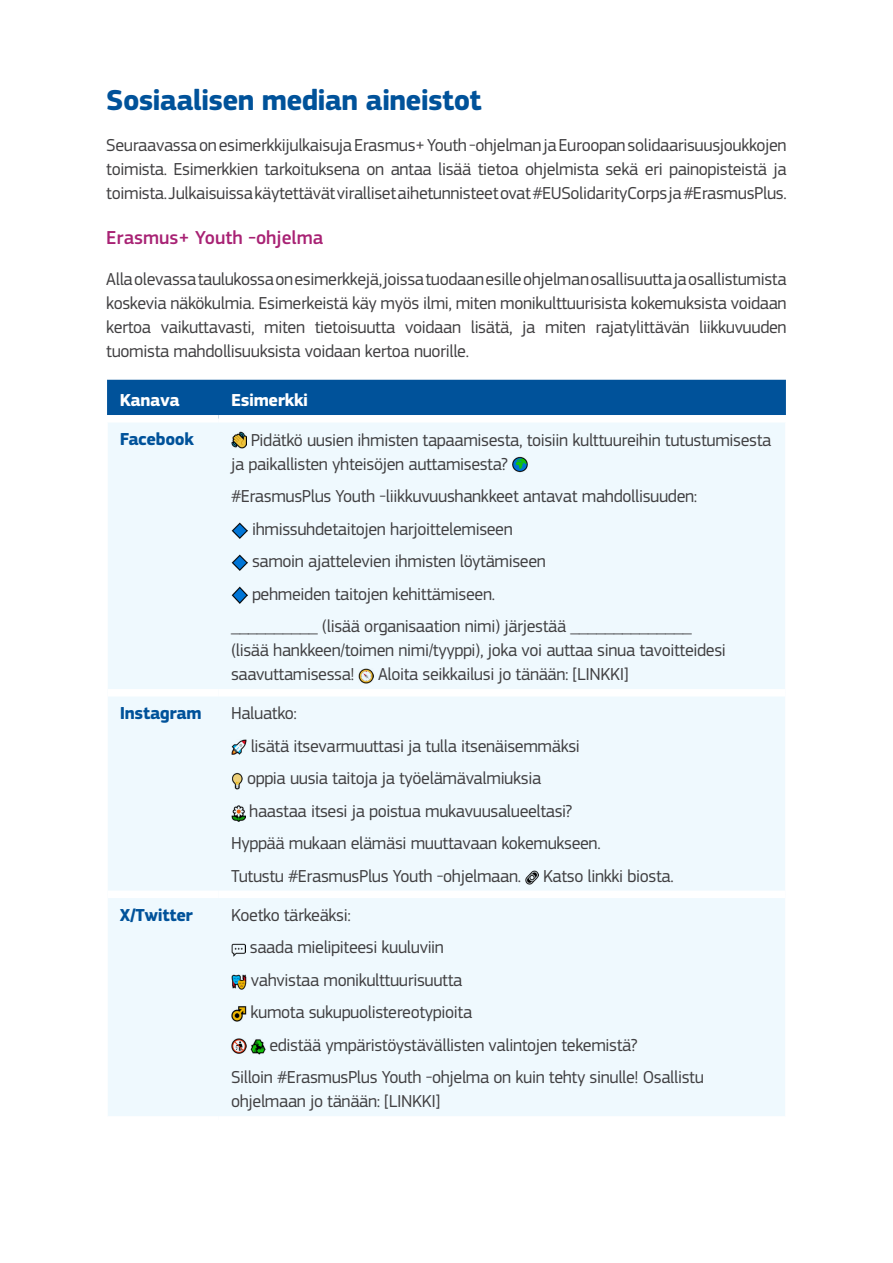
<style>
.page{position:relative;width:893px;height:1263px;background:#fff}
.page>*{position:absolute;margin:0;border:0;box-sizing:border-box;transform-origin:0 0}
.Heading_Preface__H1{font:700 30px "EC Square Sans Pro";letter-spacing:-.025em;color:#00529a}
.Heading_Purple__H2{font:500 19.5px "EC Square Sans Pro";color:#a82274}
.Body_Copy_Normal_80__Black__P{font:18px/24px "EC Square Sans Pro";letter-spacing:-.02em;color:#414042}
.Table_section_heading{font:700 18px "EC Square Sans Pro";letter-spacing:-.02em;color:#00529a}
.Table_heading{font:700 18px "EC Square Sans Pro";letter-spacing:-.02em;color:#fff}
</style>
<div class="page">
<div style="left:107px;top:380px;width:679px;height:35px;background:#00529a"></div>
<div style="left:108px;top:423px;width:677px;height:693px;background:#eff9fe"></div>
<div style="left:108px;top:689px;width:110px;height:7px;background:#fff"></div>
<div style="left:218px;top:689px;width:567px;height:7px;background:#fff"></div>
<div style="left:108px;top:891px;width:110px;height:7px;background:#fff"></div>
<div style="left:218px;top:891px;width:567px;height:7px;background:#fff"></div>
<img style="left:231px;top:431px;width:16px;height:18px">
<img style="left:512px;top:457px;width:16px;height:16px">
<img style="left:231px;top:522px;width:17px;height:17px">
<img style="left:231px;top:554px;width:17px;height:17px">
<img style="left:231px;top:587px;width:17px;height:17px">
<img style="left:359px;top:668px;width:15px;height:16px">
<img style="left:231px;top:740px;width:16px;height:15px">
<img style="left:231px;top:772px;width:12px;height:17px">
<img style="left:231px;top:805px;width:14px;height:16px">
<img style="left:525px;top:870px;width:14px;height:14px">
<img style="left:231px;top:943px;width:15px;height:14px">
<img style="left:231px;top:974px;width:16px;height:15px">
<img style="left:231px;top:1006px;width:15px;height:15px">
<img style="left:231px;top:1039px;width:15px;height:15px">
<img style="left:250px;top:1038px;width:15px;height:16px">
<h1 class="Heading_Preface__H1" style="left:106px;top:82px;width:377px">Sosiaalisen median aineistot</h1>
<p class="Body_Copy_Normal_80__Black__P" style="left:106px;top:133px;width:682px;text-align:justify">Seuraavassa on esimerkkijulkaisuja Erasmus+ Youth -ohjelman ja Euroopan solidaarisuusjoukkojen toimista. Esimerkkien tarkoituksena on antaa lisää tietoa ohjelmista sekä eri painopisteistä ja toimista. Julkaisuissa käytettävät viralliset aihetunnisteet ovat #EUSolidarityCorps ja #ErasmusPlus.</p>
<h2 class="Heading_Purple__H2" style="left:106px;top:226px;width:219px">Erasmus+ Youth -ohjelma</h2>
<p class="Body_Copy_Normal_80__Black__P" style="left:106px;top:267px;width:682px;text-align:justify">Alla olevassa taulukossa on esimerkkejä, joissa tuodaan esille ohjelman osallisuutta ja osallistumista koskevia näkökulmia. Esimerkeistä käy myös ilmi, miten monikulttuurisista kokemuksista voidaan kertoa vaikuttavasti, miten tietoisuutta voidaan lisätä, ja miten rajatylittävän liikkuvuuden tuomista mahdollisuuksista voidaan kertoa nuorille.</p>
<p class="Table_heading" style="left:120px;top:389px;width:62px">Kanava</p>
<p class="Table_heading" style="left:231px;top:389px;width:79px">Esimerkki</p>
<p class="Table_section_heading" style="left:120px;top:428px;width:76px">Facebook</p>
<p class="Body_Copy_Normal_80__Black__P" style="left:231px;top:428px;width:542px;text-indent:20px">Pidätkö uusien ihmisten tapaamisesta, toisiin kulttuureihin tutustumisesta ja paikallisten yhteisöjen auttamisesta?</p>
<p class="Body_Copy_Normal_80__Black__P" style="left:231px;top:484px;width:468px">#ErasmusPlus Youth -liikkuvuushankkeet antavat mahdollisuuden:</p>
<p class="Body_Copy_Normal_80__Black__P" style="left:252px;top:517px;width:262px">ihmissuhdetaitojen harjoittelemiseen</p>
<p class="Body_Copy_Normal_80__Black__P" style="left:252px;top:549px;width:295px">samoin ajattelevien ihmisten löytämiseen</p>
<p class="Body_Copy_Normal_80__Black__P" style="left:252px;top:582px;width:245px">pehmeiden taitojen kehittämiseen.</p>
<p class="Body_Copy_Normal_80__Black__P" style="left:231px;top:614px;width:496px">__________ (lisää organisaation nimi) järjestää ______________ (lisää hankkeen/toimen nimi/tyyppi), joka voi auttaa sinua tavoitteidesi saavuttamisessa!</p>
<p class="Body_Copy_Normal_80__Black__P" style="left:378px;top:662px;width:252px">Aloita seikkailusi jo tänään: [LINKKI]</p>
<p class="Table_section_heading" style="left:120px;top:702px;width:83px">Instagram</p>
<p class="Body_Copy_Normal_80__Black__P" style="left:231px;top:701px;width:68px">Haluatko:</p>
<p class="Body_Copy_Normal_80__Black__P" style="left:251px;top:734px;width:331px">lisätä itsevarmuuttasi ja tulla itsenäisemmäksi</p>
<p class="Body_Copy_Normal_80__Black__P" style="left:247px;top:766px;width:296px">oppia uusia taitoja ja työelämävalmiuksia</p>
<p class="Body_Copy_Normal_80__Black__P" style="left:249px;top:799px;width:325px">haastaa itsesi ja poistua mukavuusalueeltasi?</p>
<p class="Body_Copy_Normal_80__Black__P" style="left:231px;top:831px;width:371px">Hyppää mukaan elämäsi muuttavaan kokemukseen.</p>
<p class="Body_Copy_Normal_80__Black__P" style="left:231px;top:864px;width:444px">Tutustu #ErasmusPlus Youth -ohjelmaan. Katso linkki biosta.</p>
<p class="Table_section_heading" style="left:120px;top:904px;width:75px">X/Twitter</p>
<p class="Body_Copy_Normal_80__Black__P" style="left:231px;top:903px;width:121px">Koetko tärkeäksi:</p>
<p class="Body_Copy_Normal_80__Black__P" style="left:250px;top:935px;width:196px">saada mielipiteesi kuuluviin</p>
<p class="Body_Copy_Normal_80__Black__P" style="left:251px;top:968px;width:213px">vahvistaa monikulttuurisuutta</p>
<p class="Body_Copy_Normal_80__Black__P" style="left:250px;top:1000px;width:223px">kumota sukupuolistereotypioita</p>
<p class="Body_Copy_Normal_80__Black__P" style="left:269px;top:1033px;width:369px">edistää ympäristöystävällisten valintojen tekemistä?</p>
<p class="Body_Copy_Normal_80__Black__P" style="left:231px;top:1065px;width:474px">Silloin #ErasmusPlus Youth -ohjelma on kuin tehty sinulle! Osallistu ohjelmaan jo tänään: [LINKKI]</p>
</div>
